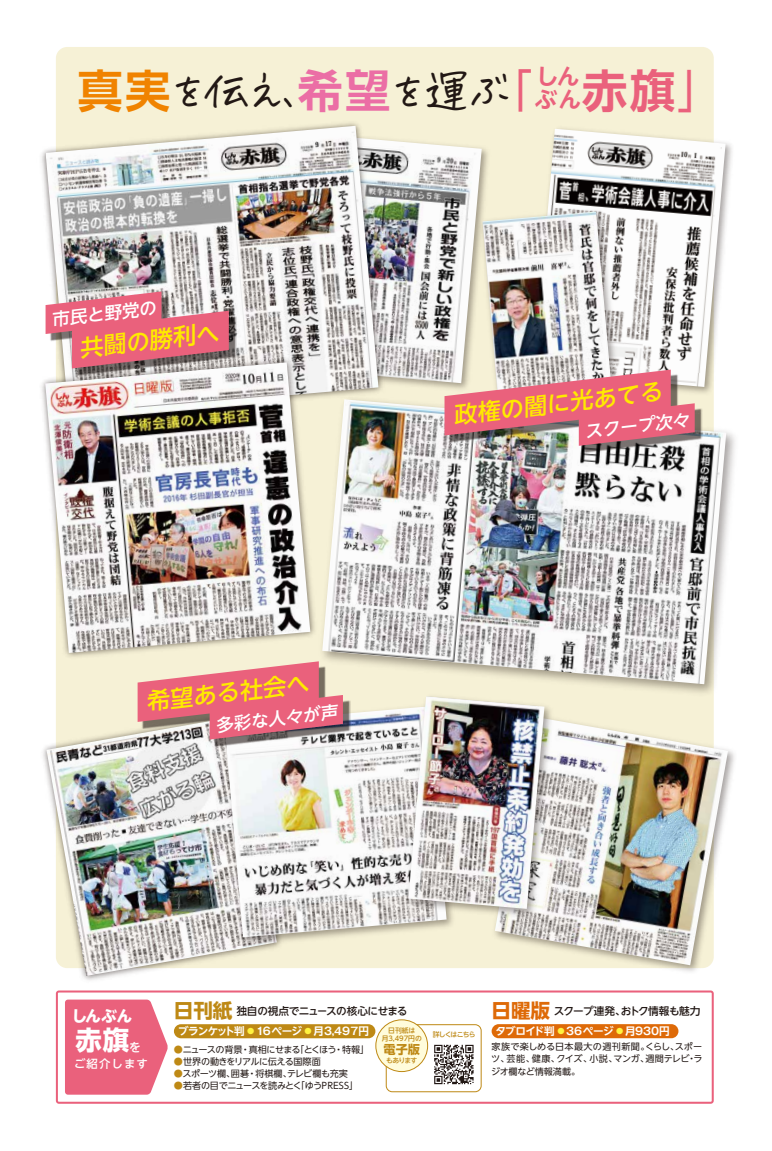
<style>
.page{position:relative;width:772px;height:1151px;background:#fff}
.page>*{position:absolute;margin:0;border:0;box-sizing:border-box;transform-origin:0 0}
.t1{font:45.4px "hanatotyoutyo";letter-spacing:-.03em;color:#221815}
.t2{font:700 26.3px "UD Shin Go NT Pro";color:#fff}
.t3{font:500 23px "UD Shin Go NT Pro";color:#ffea00}
.t4{font:700 22.7px/22.7px "UD Shin Go NT Pro De";color:#ea617c}
.t5{font:500 17.2px "UD Shin Go NT Pro";color:#fff}
.t6{font:700 15.8px "UD Shin Go NT Pro";color:#fff}
.t7{font:700 12.1px "UD Shin Go NT Pro";color:#be8915}
.t8{font:500 11.4px "UD Shin Go NT Pro";letter-spacing:.1em;color:#fff}
.t9{font:700 10.6px "UD Shin Go NT Pro De";letter-spacing:-.065em;color:#fff}
.t10{font:500 10.6px "UD Shin Go NT Pro";letter-spacing:-.045em;color:#221815}
.t11{font:9.1px/12.1px "UD Shin Go NT Pro";letter-spacing:-.045em;color:#221815;text-align:justify}
.t12{font:9.1px "UD Shin Go NT Pro";letter-spacing:-.07em;color:#221815}
.t13{font:9.1px "UD Shin Go NT Pro";letter-spacing:-.095em;color:#221815}
.t14{font:500 6.8px/8.3px "UD Shin Go NT Pro";letter-spacing:-.005em;color:#be8915;text-align:center}
.t15{font:500 6.8px "UD Shin Go NT Pro";letter-spacing:-.105em;color:#be8915}
.t16{font:500 6.8px "UD Shin Go NT Pro";letter-spacing:-.075em;color:#be8915}
.s1{font-family:"UD Shin Go NT Pro De";font-weight:700;color:#f08300}
.s2{font-family:"UD Shin Go NT Pro De";font-weight:700;color:#eb6ea5}
.s3{font-family:"UD Shin Go NT Pro";color:#ea617c}
.s4{font-size:45.4px}
.s5{font-family:"UD Shin Go NT Pro";font-weight:400;font-size:45.4px}
.s6{font-weight:500;font-size:12.4px}
.s7{font-weight:700;font-size:19.6px;color:#be8915}
.s8{color:#fff33f}
.s9{font-family:"Gothic MB101 Pro De"}
.s10{color:#be8915}
.s11{font-weight:700;font-size:19.6px;color:#de6a08}
</style>
<div class="page">
<div style="left:56px;top:47px;width:657px;height:921px;background:#f6f1d6;border-radius:11px"></div>
<img style="left:653px;top:710px;width:82px;height:262px">
<img style="left:494px;top:716px;width:233px;height:249px">
<img style="left:46px;top:730px;width:221px;height:246px">
<img style="left:560px;top:123px;width:172px;height:268px">
<img style="left:547px;top:129px;width:178px;height:258px">
<img style="left:392px;top:148px;width:96px;height:240px">
<img style="left:387px;top:139px;width:94px;height:244px">
<img style="left:41px;top:123px;width:346px;height:268px">
<img style="left:46px;top:126px;width:332px;height:265px">
<img style="left:319px;top:391px;width:416px;height:309px">
<img style="left:322px;top:399px;width:403px;height:285px">
<img style="left:476px;top:206px;width:147px;height:164px">
<img style="left:482px;top:211px;width:129px;height:159px">
<img style="left:41px;top:353px;width:278px;height:304px">
<img style="left:45px;top:362px;width:265px;height:291px">
<img style="left:218px;top:701px;width:235px;height:248px">
<img style="left:224px;top:706px;width:222px;height:231px">
<img style="left:402px;top:690px;width:154px;height:231px">
<img style="left:408px;top:696px;width:136px;height:213px">
<svg style="left:56px;top:990px;width:657px;height:114px"></svg>
<svg style="left:65px;top:999px;width:103px;height:96px;background:#ec7088"></svg>
<div style="left:385px;top:1024px;width:96px;height:68px;border:1px solid #be8915;border-radius:6px"></div>
<div style="left:491px;top:1024px;width:187px;height:14px;background:#de6a08;border-radius:7px"></div>
<div style="left:174px;top:1024px;width:201px;height:14px;background:#be8915;border-radius:7px"></div>
<div style="left:375px;top:1020px;width:52px;height:51px;background:#fffcdb;border-radius:50%"></div>
<div style="left:375px;top:1019px;width:53px;height:53px;border:1px solid #be8915;border-radius:50%"></div>
<svg style="left:434px;top:1045px;width:39px;height:39px"></svg>
<img style="left:448px;top:374px;width:254px;height:79px">
<img style="left:444px;top:370px;width:250px;height:76px">
<img style="left:141px;top:665px;width:209px;height:82px">
<svg style="left:137px;top:661px;width:206px;height:78px"></svg>
<img style="left:50px;top:295px;width:186px;height:81px">
<svg style="left:46px;top:291px;width:183px;height:77px;background:#d97d8e"></svg>
<h1 class="t1" style="left:77px;top:62px;width:456px"><span class="s1">真実</span>を伝え、<span class="s2">希望</span>を運ぶ<span class="s3">「</span></h1>
<h3 class="t4" style="left:534px;top:64px;width:190px">しん<br>ぶん<span class="s4">赤旗</span><span class="s5">」</span></h3>
<h3 class="t5" style="left:50px;top:306px;width:106px;rotate:-7deg">市民と野党の</h3>
<h3 class="t3" style="left:77px;top:330px;width:141px;rotate:-7deg">共闘の勝利へ</h3>
<h3 class="t3" style="left:144px;top:684px;width:165px;rotate:-7deg">希望ある社会へ</h3>
<h3 class="t5" style="left:214px;top:712px;width:124px;rotate:-7deg">多彩な人々が声</h3>
<h3 class="t3" style="left:451px;top:397px;width:211px;rotate:-7deg">政権の闇に光あてる</h3>
<h3 class="t5" style="left:583px;top:418px;width:106px;rotate:-7deg">スクープ次々</h3>
<h3 class="t6" style="left:71px;top:1003px;width:62px">しんぶん</h3>
<h2 class="t2" style="left:76px;top:1018px;width:67px">赤旗<span class="s6">を</span></h2>
<p class="t8" style="left:74px;top:1054px;width:75px">ご紹介します</p>
<p class="t10" style="left:174px;top:1002px;width:235px"><span class="s7">日刊紙</span>独自の視点でニュースの核心にせまる</p>
<p class="t9" style="left:178px;top:1023px;width:192px">ブランケット判<span class="s8">●</span><span class="s9">16</span>ページ<span class="s8">●</span>月<span class="s9">3,497</span>円</p>
<p class="t14" style="left:381px;top:1026px;width:42px">日刊紙は月3,497円の</p>
<p class="t15" style="left:432px;top:1029px;width:45px">詳しくはこちら</p>
<p class="t16" style="left:386px;top:1055px;width:33px">もあります</p>
<h3 class="t7" style="left:383px;top:1040px;width:38px">電子版</h3>
<p class="t12" style="left:174px;top:1042px;width:197px"><span class="s10">●</span>ニュースの背景・真相にせまる「とくほう・特報」</p>
<p class="t11" style="left:174px;top:1055px;width:148px"><span class="s10">●</span>世界の動きをリアルに伝える国際面</p>
<p class="t11" style="left:174px;top:1067px;width:175px"><span class="s10">●</span>スポーツ欄、囲碁・将棋欄、テレビ欄も充実</p>
<p class="t13" style="left:174px;top:1078px;width:186px"><span class="s10">●</span>若者の目でニュースを読みとく「ゆうＰＲＥＳＳ」</p>
<p class="t10" style="left:491px;top:1002px;width:210px"><span class="s11">日曜版</span>スクープ連発、おトク情報も魅力</p>
<p class="t11" style="left:491px;top:1040px;width:212px">家族で楽しめる日本最大の週刊新聞。くらし、スポーツ、芸能、健康、クイズ、小説、マンガ、週間テレビ・ラジオ欄など情報満載。</p>
<p class="t9" style="left:495px;top:1023px;width:176px">タブロイド判<span class="s8">●</span><span class="s9">36</span>ページ<span class="s8">●</span>月<span class="s9">930</span>円</p>
</div>
